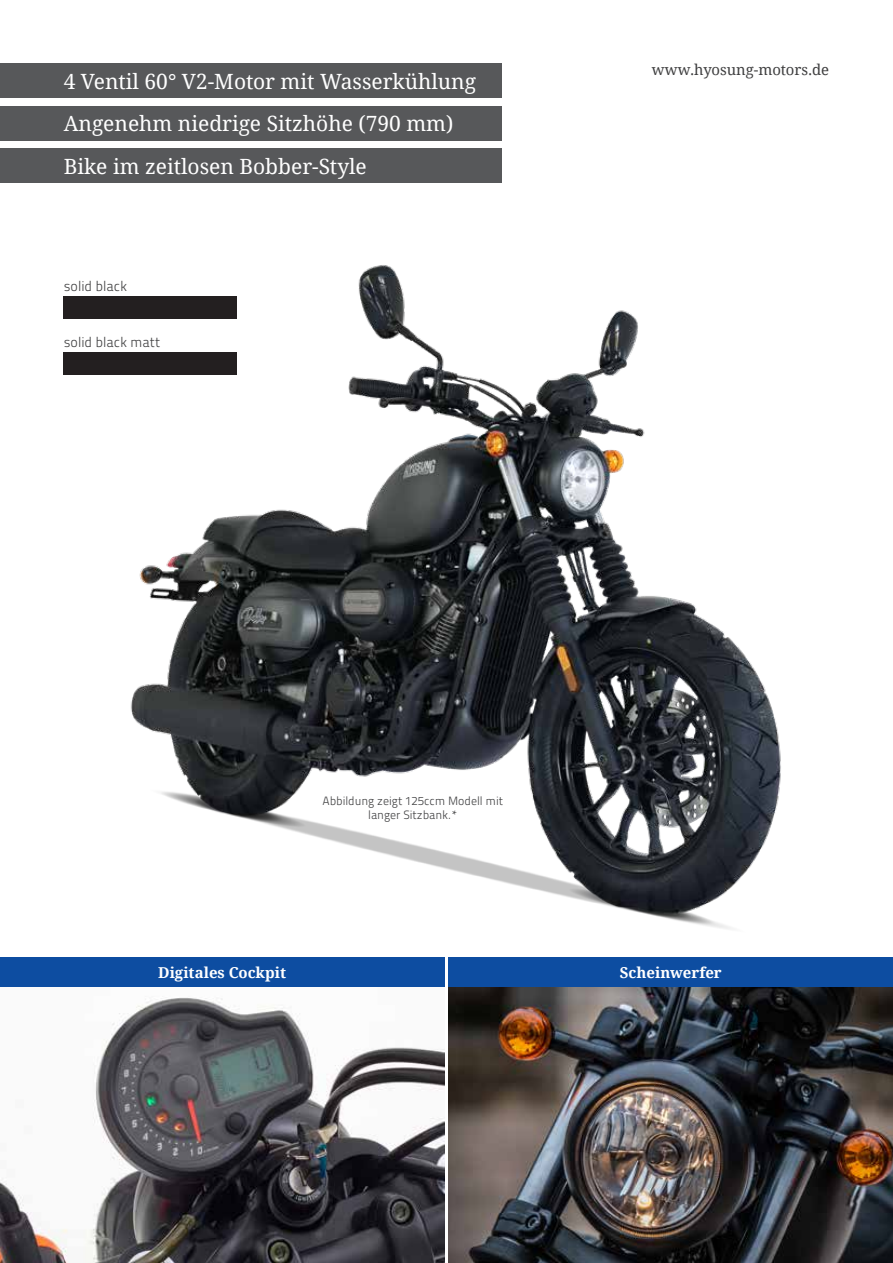
<style>
.page{position:relative;width:893px;height:1263px;background:#fff}
.page>*{position:absolute;margin:0;border:0;box-sizing:border-box;transform-origin:0 0}
.t1{font:21px/42.6px "Droid Serif";color:#fff}
.t2{font:700 15px "Droid Serif";color:#fff}
.t3{font:14.85px "Droid Serif";color:#3e3e3f}
.t4{font:14.1px "Titillium Maps 26 L 250 wt";color:#3e3e3f}
.t5{font:12px/14.4px "Titillium Maps 26 L 250 wt";color:#3e3e3f;text-align:center}
</style>
<div class="page">
<img style="left:0;top:997px;width:444px;height:266px">
<img style="left:449px;top:987px;width:444px;height:276px">
<img style="left:63px;top:265px;width:718px;height:719px">
<div style="left:0;top:64px;width:502px;height:34px;background:#57585a"></div>
<div style="left:0;top:106px;width:502px;height:34px;background:#57585a"></div>
<div style="left:0;top:149px;width:502px;height:34px;background:#57585a"></div>
<div style="left:64px;top:296px;width:173px;height:23px;background:#231f20"></div>
<div style="left:64px;top:352px;width:173px;height:23px;background:#231f20"></div>
<div style="left:0;top:957px;width:444px;height:30px;background:#0d4da1"></div>
<div style="left:449px;top:957px;width:444px;height:30px;background:#0d4da1"></div>
<p class="t1" style="left:64px;top:60px;width:414px">4 Ventil 60° V2-Motor mit Wasserkühlung<br>Angenehm niedrige Sitzhöhe (790 mm)<br>Bike im zeitlosen Bobber-Style</p>
<p class="t4" style="left:64px;top:276px;width:65px">solid black</p>
<p class="t4" style="left:64px;top:332px;width:98px">solid black matt</p>
<p class="t3" style="left:652px;top:61px;width:179px">www.hyosung-motors.de</p>
<p class="t5" style="left:322px;top:793px;width:182px">Abbildung zeigt 125ccm Modell mit langer Sitzbank.*</p>
<p class="t2" style="left:158px;top:963px;width:129px">Digitales Cockpit</p>
<p class="t2" style="left:620px;top:963px;width:103px">Scheinwerfer</p>
</div>
